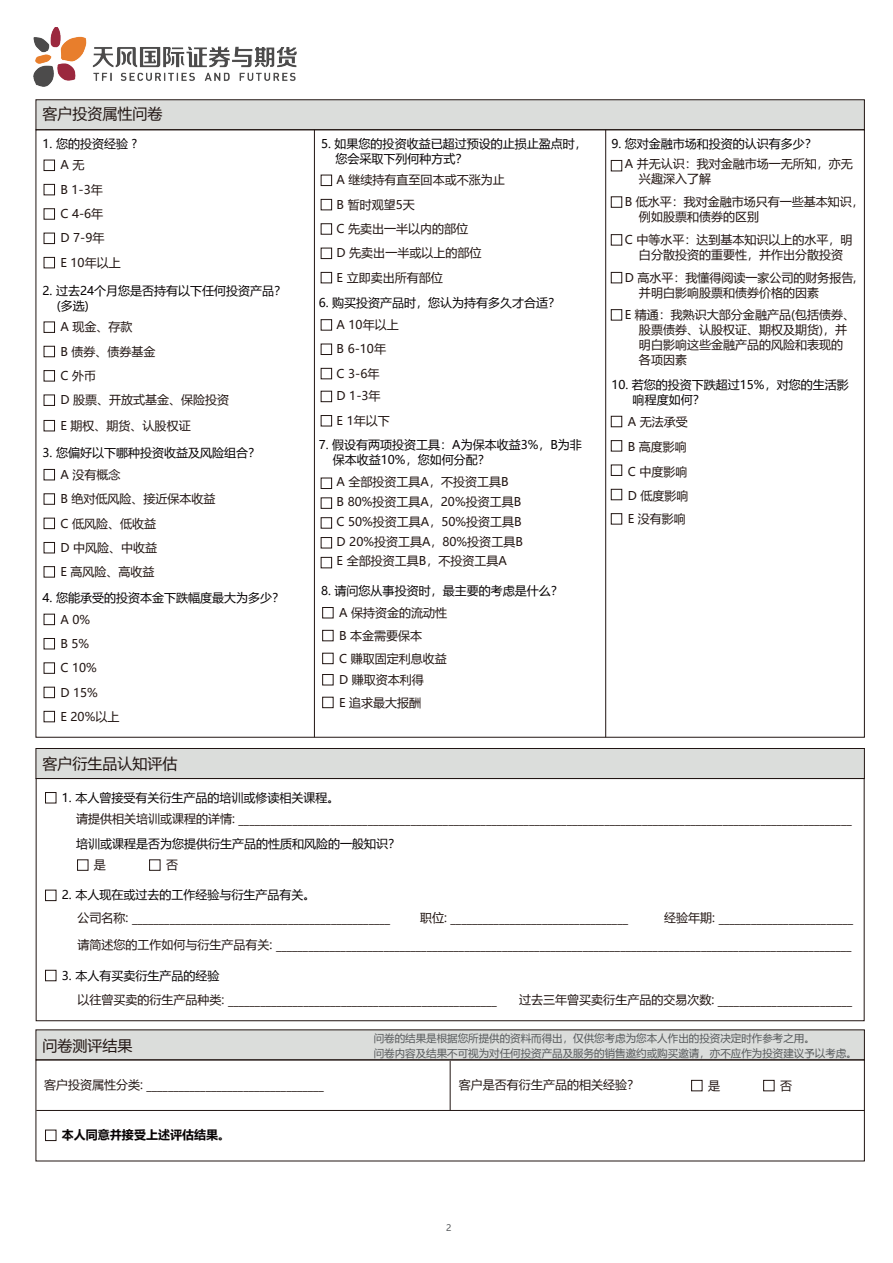
<style>
.page{position:relative;width:893px;height:1263px;background:#fff}
.page>*{position:absolute;margin:0;border:0;box-sizing:border-box;transform-origin:0 0}
.t1{font:15px "Microsoft Ya Hei";color:#211512}
.t2{font:12px/24.3px "Microsoft Ya Hei";color:#211512}
.t3{font:12px/15px "Microsoft Ya Hei";color:#070304}
.t4{font:700 12px "Microsoft Ya Hei";color:#070304}
.t5{font:10.5px/15px "Microsoft Ya Hei";color:#575a5c}
.t6{font:9px "Microsoft Ya Hei";color:#575a5c}
</style>
<div class="page">
<div style="left:36px;top:99px;width:828px;height:31px;background:#dbdddb;border:1px solid #211512"></div>
<hr style="left:314px;top:130px;width:1px;height:607px;background:#211512">
<hr style="left:605px;top:130px;width:1px;height:607px;background:#211512">
<div style="left:44px;top:160px;width:11px;height:11px;border:1px solid #211512"></div>
<div style="left:44px;top:184px;width:11px;height:11px;border:1px solid #211512"></div>
<div style="left:44px;top:208px;width:11px;height:12px;border:1px solid #211512"></div>
<div style="left:44px;top:233px;width:11px;height:11px;border:1px solid #211512"></div>
<div style="left:44px;top:257px;width:11px;height:11px;border:1px solid #211512"></div>
<div style="left:321px;top:175px;width:11px;height:11px;border:1px solid #211512"></div>
<div style="left:321px;top:199px;width:11px;height:11px;border:1px solid #211512"></div>
<div style="left:321px;top:223px;width:11px;height:12px;border:1px solid #211512"></div>
<div style="left:321px;top:248px;width:11px;height:11px;border:1px solid #211512"></div>
<div style="left:321px;top:272px;width:11px;height:11px;border:1px solid #211512"></div>
<div style="left:321px;top:319px;width:11px;height:11px;border:1px solid #211512"></div>
<div style="left:321px;top:344px;width:11px;height:11px;border:1px solid #211512"></div>
<div style="left:321px;top:368px;width:11px;height:11px;border:1px solid #211512"></div>
<div style="left:321px;top:391px;width:11px;height:11px;border:1px solid #211512"></div>
<div style="left:321px;top:415px;width:11px;height:11px;border:1px solid #211512"></div>
<div style="left:321px;top:478px;width:11px;height:11px;border:1px solid #211512"></div>
<div style="left:321px;top:498px;width:11px;height:11px;border:1px solid #211512"></div>
<div style="left:321px;top:517px;width:11px;height:11px;border:1px solid #211512"></div>
<div style="left:321px;top:537px;width:11px;height:11px;border:1px solid #211512"></div>
<div style="left:321px;top:557px;width:11px;height:11px;border:1px solid #211512"></div>
<div style="left:611px;top:416px;width:11px;height:11px;border:1px solid #211512"></div>
<div style="left:611px;top:440px;width:11px;height:11px;border:1px solid #211512"></div>
<div style="left:611px;top:465px;width:11px;height:11px;border:1px solid #211512"></div>
<div style="left:611px;top:489px;width:11px;height:11px;border:1px solid #211512"></div>
<div style="left:611px;top:513px;width:11px;height:11px;border:1px solid #211512"></div>
<div style="left:611px;top:160px;width:11px;height:11px;border:1px solid #211512"></div>
<div style="left:611px;top:197px;width:11px;height:11px;border:1px solid #211512"></div>
<div style="left:611px;top:234px;width:11px;height:11px;border:1px solid #211512"></div>
<div style="left:611px;top:272px;width:11px;height:11px;border:1px solid #211512"></div>
<div style="left:611px;top:309px;width:11px;height:11px;border:1px solid #211512"></div>
<div style="left:44px;top:322px;width:11px;height:11px;border:1px solid #211512"></div>
<div style="left:44px;top:346px;width:11px;height:11px;border:1px solid #211512"></div>
<div style="left:44px;top:370px;width:11px;height:11px;border:1px solid #211512"></div>
<div style="left:44px;top:395px;width:11px;height:11px;border:1px solid #211512"></div>
<div style="left:44px;top:420px;width:11px;height:11px;border:1px solid #211512"></div>
<div style="left:44px;top:469px;width:11px;height:11px;border:1px solid #211512"></div>
<div style="left:44px;top:493px;width:11px;height:12px;border:1px solid #211512"></div>
<div style="left:44px;top:518px;width:11px;height:11px;border:1px solid #211512"></div>
<div style="left:44px;top:542px;width:11px;height:11px;border:1px solid #211512"></div>
<div style="left:44px;top:566px;width:11px;height:11px;border:1px solid #211512"></div>
<div style="left:44px;top:614px;width:11px;height:11px;border:1px solid #211512"></div>
<div style="left:44px;top:638px;width:11px;height:11px;border:1px solid #211512"></div>
<div style="left:44px;top:663px;width:11px;height:11px;border:1px solid #211512"></div>
<div style="left:44px;top:687px;width:11px;height:11px;border:1px solid #211512"></div>
<div style="left:44px;top:711px;width:11px;height:11px;border:1px solid #211512"></div>
<div style="left:322px;top:607px;width:11px;height:11px;border:1px solid #211512"></div>
<div style="left:322px;top:630px;width:11px;height:11px;border:1px solid #211512"></div>
<div style="left:322px;top:653px;width:11px;height:11px;border:1px solid #211512"></div>
<div style="left:322px;top:674px;width:11px;height:11px;border:1px solid #211512"></div>
<div style="left:322px;top:697px;width:11px;height:11px;border:1px solid #211512"></div>
<div style="left:45px;top:792px;width:11px;height:11px;border:1px solid #211512"></div>
<div style="left:45px;top:890px;width:11px;height:11px;border:1px solid #211512"></div>
<div style="left:45px;top:970px;width:11px;height:11px;border:1px solid #211512"></div>
<div style="left:45px;top:1130px;width:11px;height:11px;border:1px solid #211512"></div>
<div style="left:36px;top:748px;width:828px;height:31px;background:#dbdddb;border:1px solid #211512"></div>
<div style="left:36px;top:1029px;width:828px;height:31px;background:#dbdddb;border:1px solid #211512"></div>
<div style="left:36px;top:778px;width:828px;height:243px;border:1px solid #211512"></div>
<div style="left:77px;top:860px;width:11px;height:11px;border:1px solid #211512"></div>
<div style="left:149px;top:860px;width:11px;height:11px;border:1px solid #211512"></div>
<div style="left:691px;top:1080px;width:11px;height:11px;border:1px solid #211512"></div>
<div style="left:763px;top:1080px;width:11px;height:11px;border:1px solid #211512"></div>
<hr style="left:450px;top:1061px;width:1px;height:49px;background:#211512">
<hr style="left:36px;top:1110px;width:828px;height:1px;background:#211512">
<img style="left:33px;top:27px;width:264px;height:60px">
<p class="t1" style="left:43px;top:104px;width:121px">客户投资属性问卷</p>
<p class="t2" style="left:60px;top:153px;width:62px">A 无<br>B 1-3年<br>C 4-6年<br>D 7-9年<br>E 10年以上</p>
<p class="t3" style="left:42px;top:136px;width:96px">1. 您的投资经验 ?</p>
<p class="t3" style="left:57px;top:283px;width:231px;text-indent:-14px">2. 过去24个月您是否持有以下任何投资产品？(多选)</p>
<p class="t2" style="left:60px;top:315px;width:170px">A 现金、存款<br>B 债券、债券基金<br>C 外币<br>D 股票、开放式基金、保险投资</p>
<p class="t2" style="left:60px;top:413px;width:132px">E 期权、期货、认股权证</p>
<p class="t3" style="left:42px;top:445px;width:219px">3. 您偏好以下哪种投资收益及风险组合？</p>
<p class="t2" style="left:60px;top:462px;width:157px">A 没有概念<br>B 绝对低风险、接近保本收益<br>C 低风险、低收益<br>D 中风险、中收益<br>E 高风险、高收益</p>
<p class="t3" style="left:42px;top:590px;width:243px">4. 您能承受的投资本金下跌幅度最大为多少？</p>
<p class="t2" style="left:60px;top:607px;width:60px">A 0%<br>B 5%<br>C 10%<br>D 15%<br>E 20%以上</p>
<p class="t1" style="left:42px;top:754px;width:136px">客户衍生品认知评估</p>
<p class="t3" style="left:335px;top:136px;width:253px;text-indent:-14px">5. 如果您的投资收益已超过预设的止损止盈点时，您会采取下列何种方式？</p>
<p class="t2" style="left:336px;top:168px;width:170px">A 继续持有直至回本或不涨为止<br>B 暂时观望5天<br>C 先卖出一半以内的部位<br>D 先卖出一半或以上的部位<br>E 立即卖出所有部位</p>
<p class="t3" style="left:318px;top:295px;width:243px">6. 购买投资产品时，您认为持有多久才合适？</p>
<p class="t2" style="left:336px;top:312px;width:64px">A 10年以上<br>B 6-10年<br>C 3-6年</p>
<p class="t2" style="left:336px;top:384px;width:55px">D 1-3年<br>E 1年以下</p>
<p class="t3" style="left:333px;top:437px;width:250px;text-indent:-14px">7. 假设有两项投资工具：A为保本收益3%，B为非保本收益10%，您如何分配？</p>
<p class="t2" style="left:336px;top:471px;width:188px;line-height:19.8px">A 全部投资工具A，不投资工具B<br>B 80%投资工具A，20%投资工具B<br>C 50%投资工具A，50%投资工具B<br>D 20%投资工具A，80%投资工具B<br>E 全部投资工具B，不投资工具A</p>
<p class="t3" style="left:321px;top:582px;width:243px">8. 请问您从事投资时，最主要的考虑是什么？</p>
<p class="t2" style="left:339px;top:601px;width:109px;line-height:22.8px">A 保持资金的流动性<br>B 本金需要保本<br>C 赚取固定利息收益</p>
<p class="t2" style="left:339px;top:668px;width:86px;line-height:22.6px">D 赚取资本利得<br>E 追求最大报酬</p>
<p class="t3" style="left:62px;top:790px;width:279px">1. 本人曾接受有关衍生产品的培训或修读相关课程。</p>
<p class="t3" style="left:611px;top:136px;width:207px">9. 您对金融市场和投资的认识有多少？</p>
<p class="t2" style="left:639px;top:156px;width:215px;line-height:15px;text-indent:-14px">A 并无认识：我对金融市场一无所知，亦无兴趣深入了解</p>
<p class="t2" style="left:639px;top:194px;width:226px;line-height:15px;text-indent:-14px">B 低水平：我对金融市场只有一些基本知识，例如股票和债券的区别</p>
<p class="t2" style="left:624px;top:232px;width:229px;line-height:15px;text-align:center">C 中等水平：达到基本知识以上的水平，明白分散投资的重要性，并作出分散投资</p>
<p class="t2" style="left:639px;top:270px;width:219px;line-height:15px;text-indent:-14px">D 高水平：我懂得阅读一家公司的财务报告,并明白影响股票和债券价格的因素</p>
<p class="t2" style="left:639px;top:307px;width:217px;line-height:15px;text-indent:-14px">E 精通：我熟识大部分金融产品(包括债券、股票债券、认股权证、期权及期货)，并明白影响这些金融产品的风险和表现的各项因素</p>
<p class="t3" style="left:632px;top:377px;width:217px;text-indent:-21px">10. 若您的投资下跌超过15%，对您的生活影响程度如何？</p>
<p class="t2" style="left:627px;top:409px;width:62px">A 无法承受<br>B 高度影响<br>C 中度影响<br>D 低度影响<br>E 没有影响</p>
<p class="t2" style="left:76px;top:806px;width:777px">请提供相关培训或课程的详情: __________________________________________________________________________________________________________________</p>
<p class="t3" style="left:76px;top:835px;width:325px">培训或课程是否为您提供衍生产品的性质和风险的一般知识？</p>
<p class="t2" style="left:94px;top:852px;width:13px">是</p>
<p class="t2" style="left:166px;top:852px;width:13px">否</p>
<p class="t3" style="left:62px;top:887px;width:255px">2. 本人现在或过去的工作经验与衍生产品有关。</p>
<p class="t2" style="left:78px;top:906px;width:314px">公司名称: ________________________________________________</p>
<p class="t2" style="left:420px;top:906px;width:209px">职位: _________________________________</p>
<p class="t2" style="left:664px;top:906px;width:190px">经验年期: _________________________</p>
<p class="t2" style="left:78px;top:932px;width:775px">请简述您的工作如何与衍生产品有关: ___________________________________________________________________________________________________________</p>
<p class="t3" style="left:62px;top:967px;width:159px">3. 本人有买卖衍生产品的经验</p>
<p class="t2" style="left:77px;top:987px;width:421px">以往曾买卖的衍生产品种类: __________________________________________________</p>
<p class="t2" style="left:519px;top:987px;width:334px">过去三年曾买卖衍生产品的交易次数: _________________________</p>
<p class="t1" style="left:42px;top:1035px;width:91px">问卷测评结果</p>
<p class="t5" style="left:373px;top:1030px;width:484px">问卷的结果是根据您所提供的资料而得出，仅供您考虑为您本人作出的投资决定时作参考之用。<br>问卷内容及结果不可视为对任何投资产品及服务的销售邀约或购买邀请，亦不应作为投资建议予以考虑。</p>
<p class="t2" style="left:44px;top:1073px;width:281px">客户投资属性分类: _________________________________</p>
<p class="t2" style="left:459px;top:1073px;width:181px">客户是否有衍生产品的相关经验？</p>
<p class="t4" style="left:62px;top:1127px;width:169px">本人同意并接受上述评估结果。</p>
<p class="t6" style="left:446px;top:1222px;width:7px">2</p>
<p class="t2" style="left:708px;top:1073px;width:13px">是</p>
<p class="t2" style="left:780px;top:1073px;width:13px">否</p>
</div>
